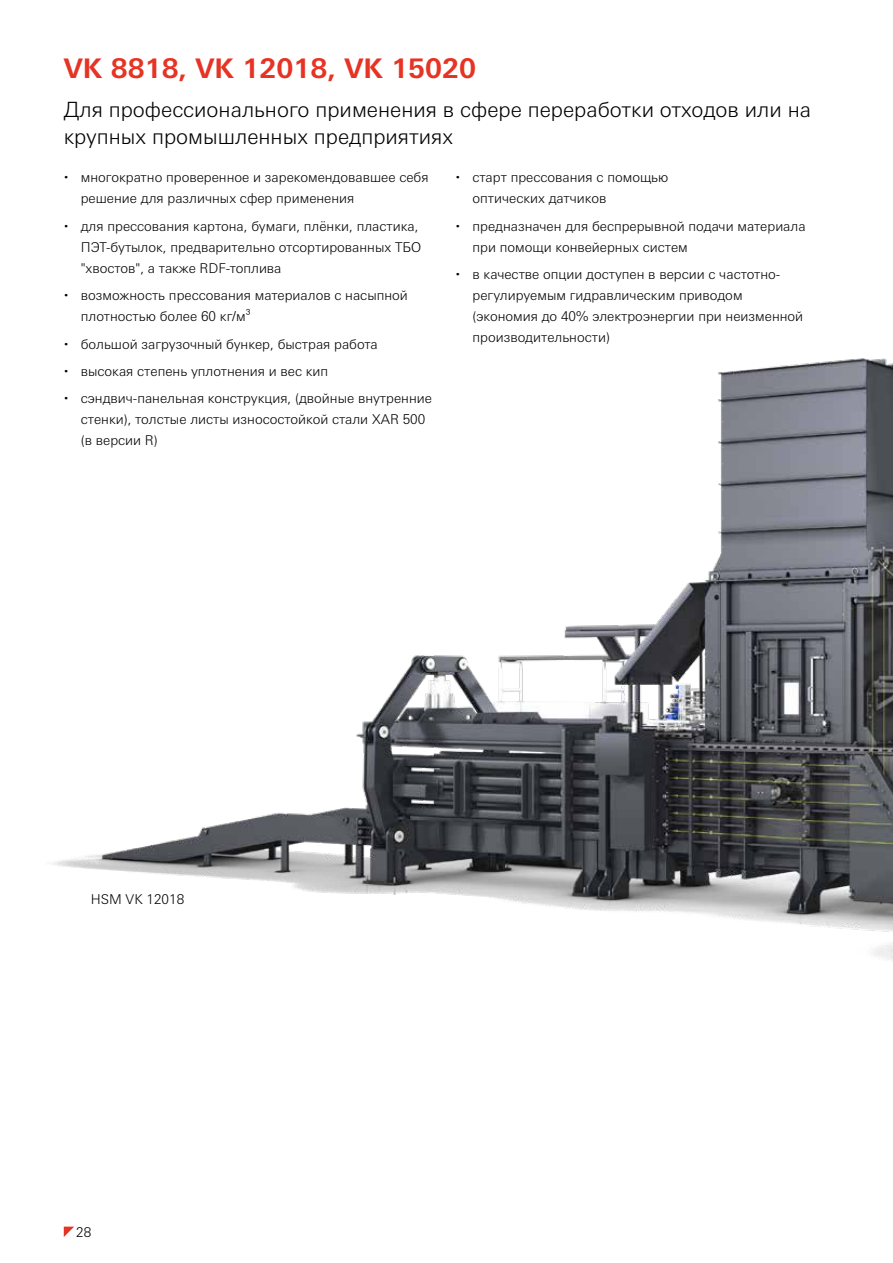
<style>
.page{position:relative;width:893px;height:1263px;background:#fff}
.page>*{position:absolute;margin:0;border:0;box-sizing:border-box;transform-origin:0 0}
.t1{font:700 27px "Univers Next W1 G";color:#e63324}
.t2{font:300 21px/27px "Univers Next W1 G";color:#000}
.t3{font:300 13.5px/21px "Univers Next W1 G";color:#000}
</style>
<div class="page">
<img style="left:53px;top:358px;width:840px;height:603px">
<svg style="left:64px;top:1226px;width:10px;height:11px"></svg>
<h1 class="t1" style="left:64px;top:52px;width:414px">VK 8818, VK 12018, VK 15020</h1>
<h2 class="t2" style="left:64px;top:96px;width:749px">Для профессионального применения в сфере переработки отходов или на крупных промышленных предприятиях</h2>
<p class="t3" style="left:81px;top:167px;width:349px">многократно проверенное и зарекомендовавшее себя решение для различных сфер применения</p>
<p class="t3" style="left:81px;top:215px;width:342px">для прессования картона, бумаги, плёнки, пластика,<br>ПЭТ-бутылок, предварительно отсортированных ТБО "хвостов", а также RDF-топлива</p>
<p class="t3" style="left:81px;top:285px;width:329px">возможность прессования материалов с насыпной плотностью более 60 кг/м³</p>
<p class="t3" style="left:81px;top:330px;width:353px;line-height:27.5px">большой загрузочный бункер, быстрая работа высокая степень уплотнения и вес кип сэндвич-панельная конструкция, (двойные внутренние</p>
<p class="t3" style="left:81px;top:409px;width:346px">стенки), толстые листы износостойкой стали XAR 500 (в версии R)</p>
<p class="t3" style="left:472px;top:167px;width:197px">старт прессования с помощью оптических датчиков</p>
<p class="t3" style="left:472px;top:215px;width:335px">предназначен для беспрерывной подачи материала при помощи конвейерных систем</p>
<p class="t3" style="left:472px;top:264px;width:332px">в качестве опции доступен в версии с частотно&shy;регулируемым гидравлическим приводом (экономия до 40% электроэнергии при неизменной производительности)</p>
<p class="t3" style="left:91px;top:888px;width:95px">HSM VK 12018</p>
<p class="t3" style="left:76px;top:1221px;width:17px">28</p>
</div>
